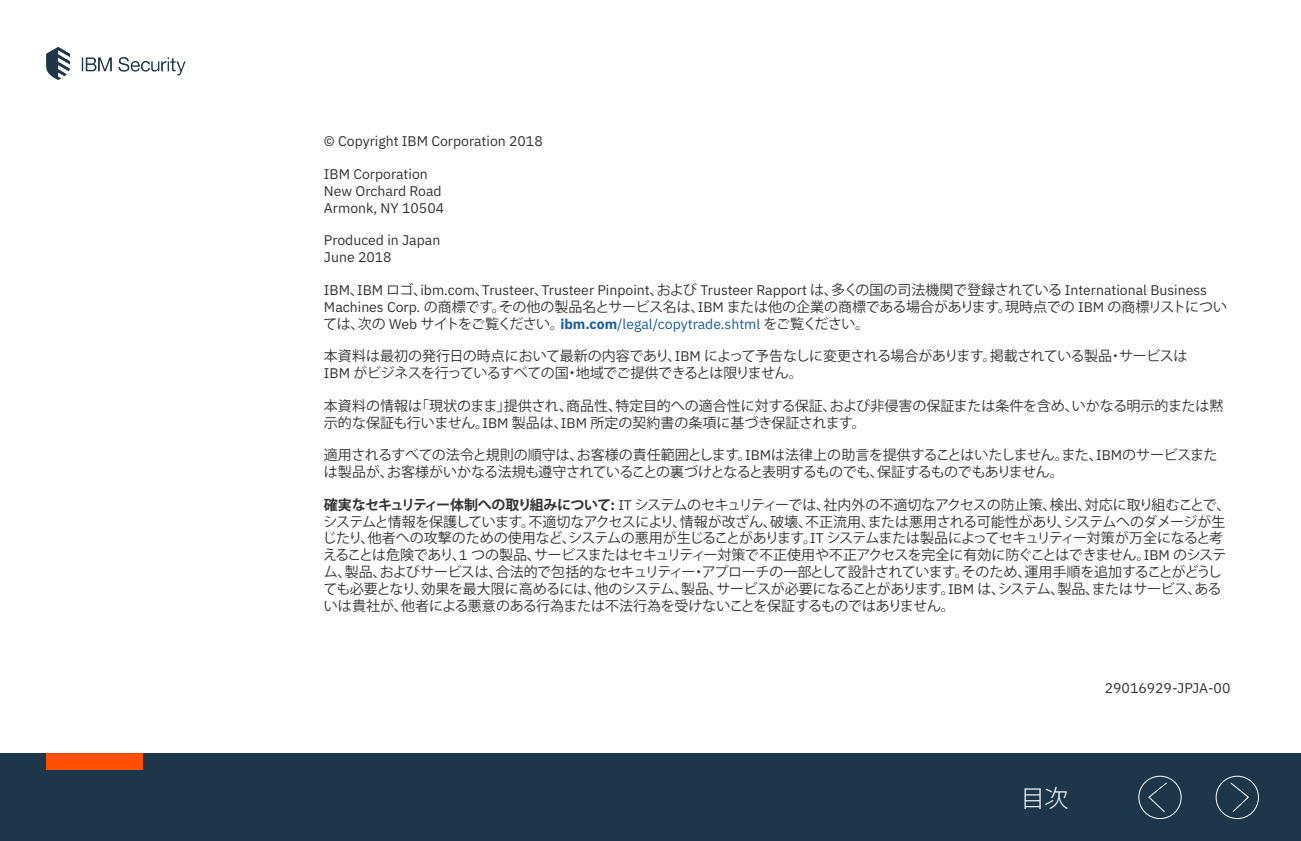
<style>
.page{position:relative;width:1301px;height:841px;background:#fff}
.page>*{position:absolute;margin:0;border:0;box-sizing:border-box;transform-origin:0 0}
.t1{font:300 24px "Koz Go Pro";color:#fff}
.Body{font:14px/16.8px "Koz Go Pro";letter-spacing:-.02em;color:#323232}
.Body-2{font:14px/16.8px "Koz Go Pro";color:#323232}
.Body-3{font:14px/16.8px "IBM Plex Sans";color:#323232}
.s1{font-family:"IBM Plex Sans"}
.s2{font-family:"IBM Plex Sans";font-weight:700;color:#175d9e}
.s3{font-family:"IBM Plex Sans";color:#175d9e}
.s4{font-weight:700}
.s5{font-family:"IBM Plex Sans";font-weight:700}
</style>
<div class="page">
<div style="left:0;top:753px;width:1300px;height:87px;background:#1d3649"></div>
<div style="left:46px;top:753px;width:96px;height:16px;background:#ff5003"></div>
<svg style="left:1230px;top:782px;width:19px;height:31px"></svg>
<div style="left:1215px;top:775px;width:43px;height:43px;border:1px solid #fff;border-radius:50%"></div>
<svg style="left:1147px;top:781px;width:20px;height:31px"></svg>
<div style="left:1138px;top:775px;width:43px;height:43px;border:1px solid #fff;border-radius:50%"></div>
<img style="left:46px;top:47px;width:140px;height:33px">
<p class="Body-3" style="left:324px;top:132px;width:220px">© Copyright IBM Corporation 2018</p>
<p class="Body-3" style="left:324px;top:164px;width:122px">IBM Corporation<br>New Orchard Road<br>Armonk, NY 10504</p>
<p class="Body-3" style="left:324px;top:231px;width:118px">Produced in Japan<br>June 2018</p>
<p class="Body" style="left:323px;top:282px;width:905px"><span class="s1">IBM</span>、<span class="s1">IBM</span> ロゴ、<span class="s1">ibm.com</span>、<span class="s1">Trusteer</span>、<span class="s1">Trusteer Pinpoint</span>、および <span class="s1">Trusteer Rapport</span> は、多くの国の司法機関で登録されている <span class="s1">International Business<br>Machines Corp.</span> の商標です。その他の製品名とサービス名は、<span class="s1">IBM</span> または他の企業の商標である場合があります。現時点での <span class="s1">IBM</span> の商標リストについては、次の <span class="s1">Web</span> サイトをご覧ください。<span class="s2">ibm.com</span><span class="s3">/legal/copytrade.shtml</span> をご覧ください。</p>
<p class="Body" style="left:324px;top:348px;width:865px">本資料は最初の発行日の時点において最新の内容であり、<span class="s1">IBM</span> によって予告なしに変更される場合があります。掲載されている製品・サービスは<br><span class="s1">IBM</span> がビジネスを行っているすべての国・地域でご提供できるとは限りません。</p>
<p class="Body-2" style="left:324px;top:397px;width:901px">本資料の情報は「現状のまま」提供され、商品性、特定目的への適合性に対する保証、および非侵害の保証または条件を含め、いかなる明示的または黙示的な保証も行いません。<span class="s1">IBM</span> 製品は、<span class="s1">IBM</span> 所定の契約書の条項に基づき保証されます。</p>
<p class="Body" style="left:324px;top:447px;width:895px">適用されるすべての法令と規則の順守は、お客様の責任範囲とします。<span class="s1">IBM</span>は法律上の助言を提供することはいたしません。また、<span class="s1">IBM</span>のサービスまたは製品が、お客様がいかなる法規も遵守されていることの裏づけとなると表明するものでも、保証するものでもありません。</p>
<p class="Body" style="left:322px;top:496px;width:909px"><span class="s4">確実なセキュリティー体制への取り組みについて</span><span class="s5">:</span> <span class="s1">IT</span> システムのセキュリティーでは、社内外の不適切なアクセスの防止策、検出、対応に取り組むことで、システムと情報を保護しています。不適切なアクセスにより、情報が改ざん、破壊、不正流用、または悪用される可能性があり、システムへのダメージが生じたり、他者への攻撃のための使用など、システムの悪用が生じることがあります。<span class="s1">IT</span> システムまたは製品によってセキュリティー対策が万全になると考えることは危険であり、<span class="s1">1</span> つの製品、サービスまたはセキュリティー対策で不正使用や不正アクセスを完全に有効に防ぐことはできません。<span class="s1">IBM</span> のシステム、製品、およびサービスは、合法的で包括的なセキュリティー・アプローチの一部として設計されています。そのため、運用手順を追加することがどうしても必要となり、効果を最大限に高めるには、他のシステム、製品、サービスが必要になることがあります。<span class="s1">IBM</span> は、システム、製品、またはサービス、あるいは貴社が、他者による悪意のある行為または不法行為を受けないことを保証するものではありません。</p>
<h1 class="t1" style="left:1020px;top:782px;width:49px">目次</h1>
<p class="Body-3" style="left:1104px;top:678px;width:127px">29016929-JPJA-00</p>
</div>
